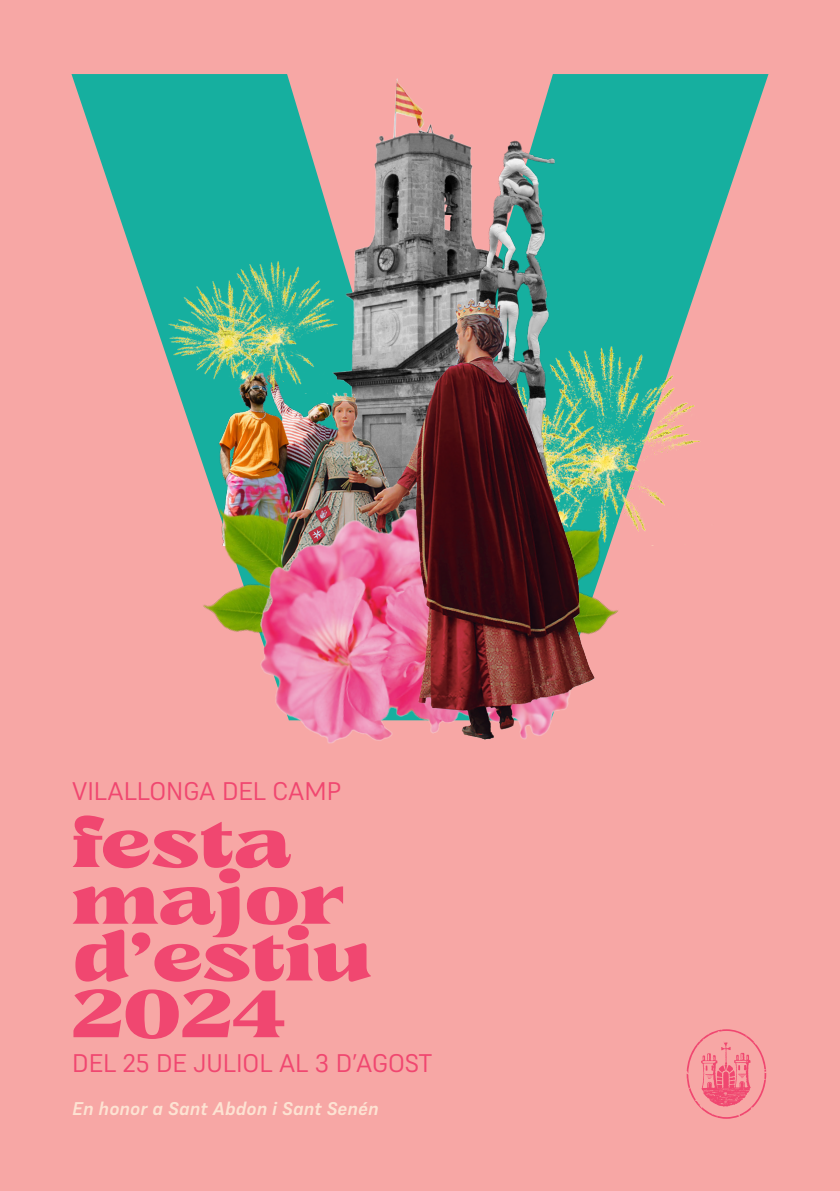
<style>
.page{position:relative;width:840px;height:1191px;background:#fff}
.page>*{position:absolute;margin:0;border:0;box-sizing:border-box;transform-origin:0 0}
.t1{font:700 65px/56.8px "Caleit";color:#f04770}
.t2{font:25.4px "Supreme";color:#f04770}
.t3{font:italic 700 18.4px "Supreme";color:#fde3d3}
</style>
<div class="page">
<div style="left:0;top:0;width:839px;height:1191px;background:#f7a7a5"></div>
<svg style="left:686px;top:1029px;width:79px;height:89px"></svg>
<svg style="left:71px;top:74px;width:697px;height:472px;fill:#16af9f"></svg>
<img style="left:197px;top:394px;width:43px;height:107px">
<img style="left:171px;top:501px;width:69px;height:74px">
<img style="left:203px;top:587px;width:37px;height:45px">
<img style="left:148px;top:257px;width:144px;height:137px">
<img style="left:292px;top:74px;width:203px;height:191px">
<img style="left:240px;top:265px;width:147px;height:367px">
<img style="left:241px;top:481px;width:168px;height:263px">
<img style="left:634px;top:341px;width:79px;height:204px">
<img style="left:387px;top:129px;width:247px;height:466px">
<img style="left:409px;top:265px;width:218px;height:475px">
<p class="t2" style="left:72px;top:776px;width:270px">VILALLONGA DEL CAMP</p>
<p class="t1" style="left:72px;top:811px;width:274px">festa major</p>
<p class="t1" style="left:72px;top:924px;width:300px">d estiu</p>
<p class="t1" style="left:129px;top:892px;width:25px">,</p>
<p class="t1" style="left:72px;top:981px;width:214px">2024</p>
<p class="t2" style="left:72px;top:1048px;width:361px">DEL 25 DE JULIOL AL 3 D’AGOST</p>
<p class="t3" style="left:72px;top:1097px;width:308px">En honor a Sant Abdon i Sant Senén</p>
</div>
